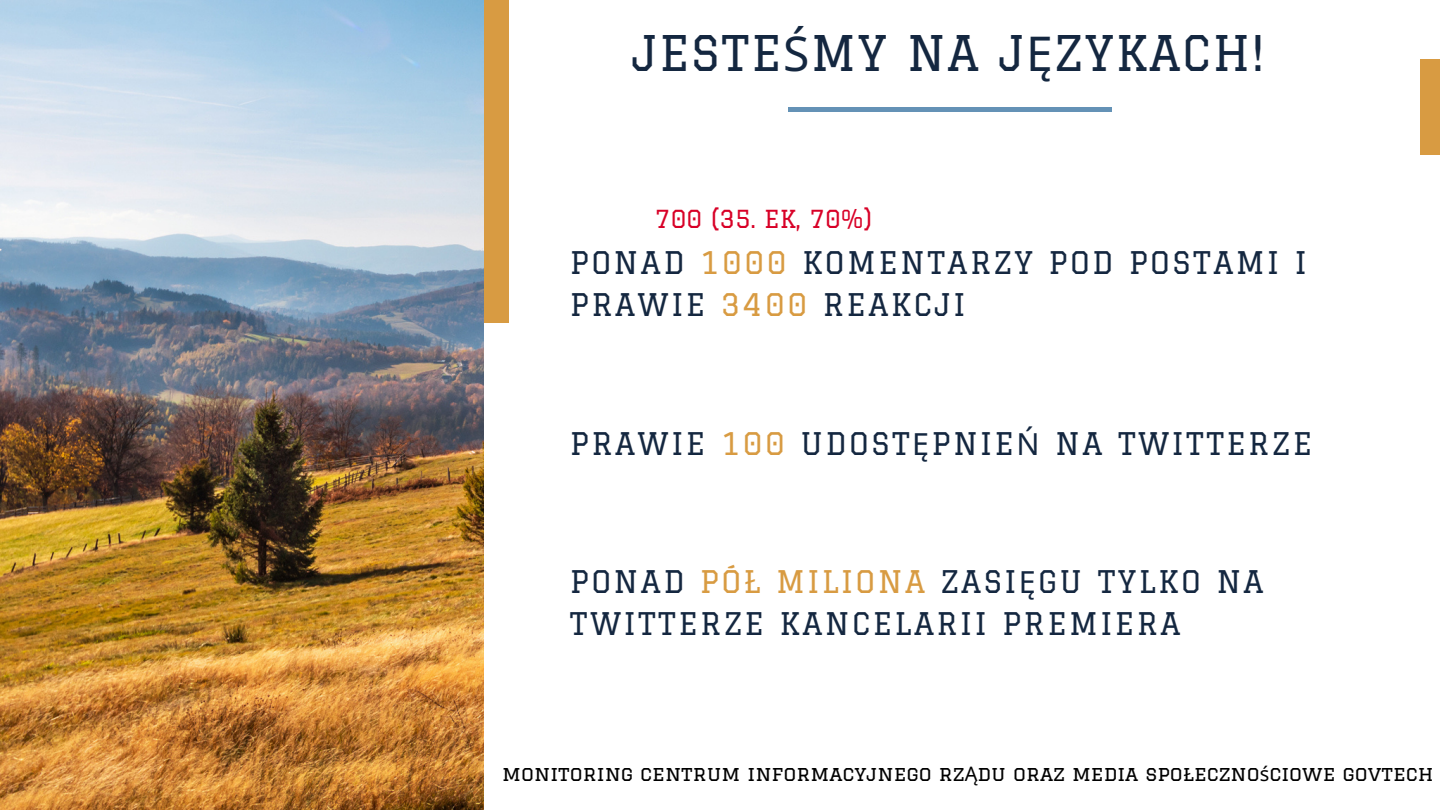
<style>
.page{position:relative;width:1440px;height:810px;background:#fff}
.page>*{position:absolute;margin:0;border:0;box-sizing:border-box;transform-origin:0 0}
.t1{font:48px "Graduate";letter-spacing:.03em;color:#142740}
.t2{font:30.5px/42px "Graduate";letter-spacing:.08em;color:#142740}
.t3{font:24.3px "Graduate";color:#d80027}
.t4{font:20px "Graduate";color:#000}
.s1{font-family:"Noto Sans"}
.s2{color:#d89b42}
</style>
<div class="page">
<div style="left:1420px;top:59px;width:20px;height:96px;background:#d89b42"></div>
<div style="left:484px;top:0;width:25px;height:323px;background:#d89b42"></div>
<img style="left:0;top:0;width:484px;height:810px">
<div style="left:788px;top:107px;width:324px;height:5px;background:#6492b6"></div>
<p class="t1" style="left:632px;top:25px;width:634px">JESTE<span class="s1">Ś</span>MY NA J<span class="s1">Ę</span>ZYKACH!</p>
<p class="t3" style="left:655px;top:205px;width:219px">700 (35. EK, 70%)</p>
<p class="t2" style="left:570px;top:241px;width:738px">PONAD <span class="s2">1000</span> KOMENTARZY POD POSTAMI I<br>PRAWIE <span class="s2">3400</span> REAKCJI</p>
<p class="t2" style="left:570px;top:422px;width:744px">PRAWIE <span class="s2">100</span> UDOST<span class="s1">Ę</span>PNIE<span class="s1">Ń</span> NA TWITTERZE</p>
<p class="t2" style="left:570px;top:561px;width:695px">PONAD <span class="s2">PÓŁ MILIONA</span> ZASI<span class="s1">Ę</span>GU TYLKO NA<br>TWITTERZE KANCELARII PREMIERA</p>
<p class="t4" style="left:502px;top:762px;width:933px">monitoring centrum informacyjnego rz<span class="s1">Ą</span>du oraz media społeczno<span class="s1">ś</span>ciowe govtech</p>
</div>
